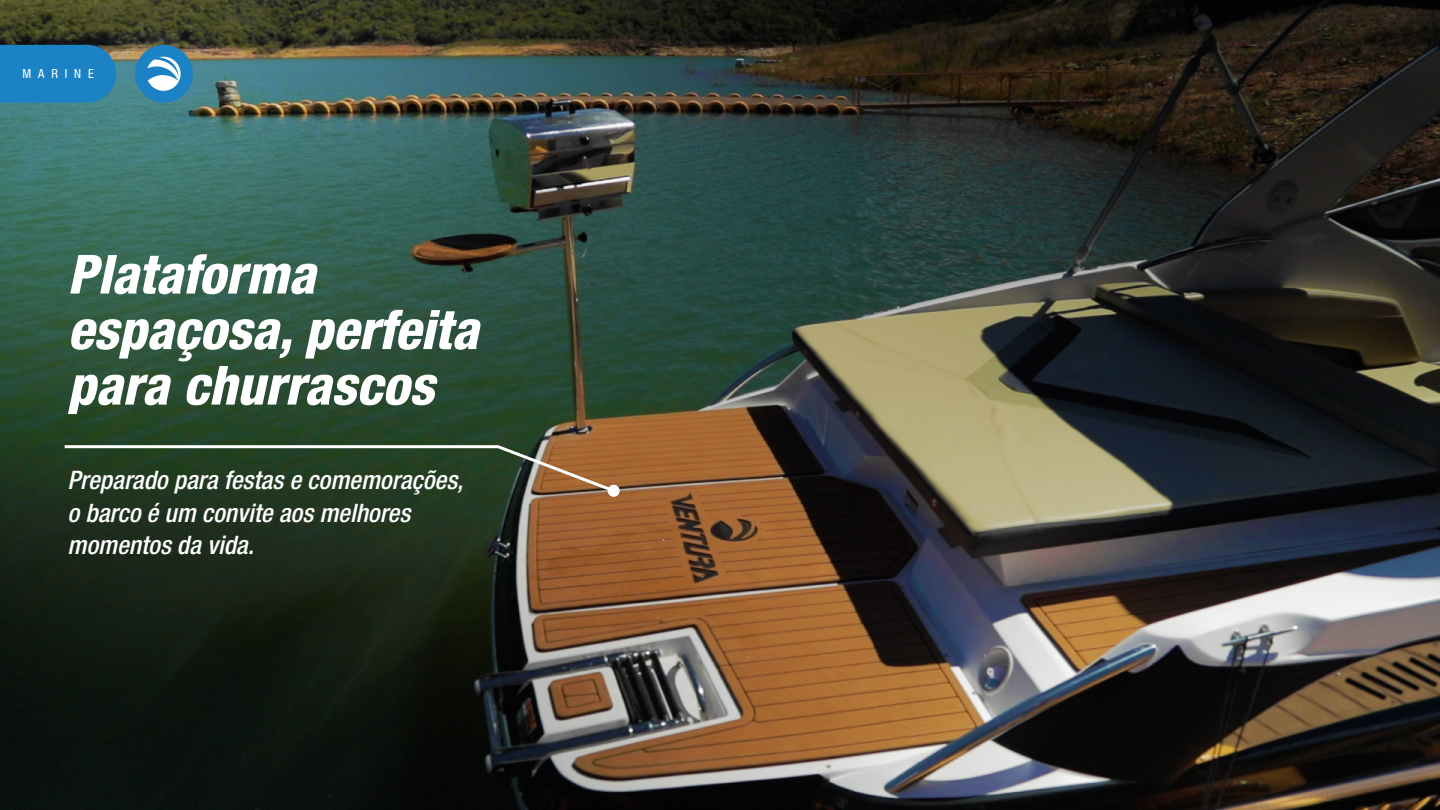
<style>
.page{position:relative;width:1440px;height:810px;background:#fff}
.page>*{position:absolute;margin:0;border:0;box-sizing:border-box;transform-origin:0 0}
.t1{font:italic 800 condensed 54px/55.5px "Helvetica Neue LT Std";color:#fff}
.t2{font:italic 500 condensed 25.5px/32.3px "Helvetica Neue LT Std";color:#fff}
.t3{font:condensed 12.52px "Helvetica Neue LT Std";letter-spacing:.55em;color:#fff}
</style>
<div class="page">
<img style="left:0;top:0;width:1440px;height:810px">
<div style="left:135px;top:45px;width:58px;height:58px;background:#1a82c5;border-radius:50%"></div>
<svg style="left:0;top:45px;width:116px;height:58px;background:#1d81c0"></svg>
<svg style="left:147px;top:57px;width:34px;height:34px"></svg>
<svg style="left:62px;top:444px;width:556px;height:51px;background:#404e32"></svg>
<div style="left:608px;top:485px;width:12px;height:12px;background:#fff;border-radius:50%"></div>
<p class="t3" style="left:22px;top:67px;width:73px">MARINE</p>
<h1 class="t1" style="left:68px;top:247px;width:413px">Plataforma espaçosa, perfeita para churrascos</h1>
<p class="t2" style="left:68px;top:464px;width:397px">Preparado para festas e comemorações, o barco é um convite aos melhores momentos da vida.</p>
</div>
